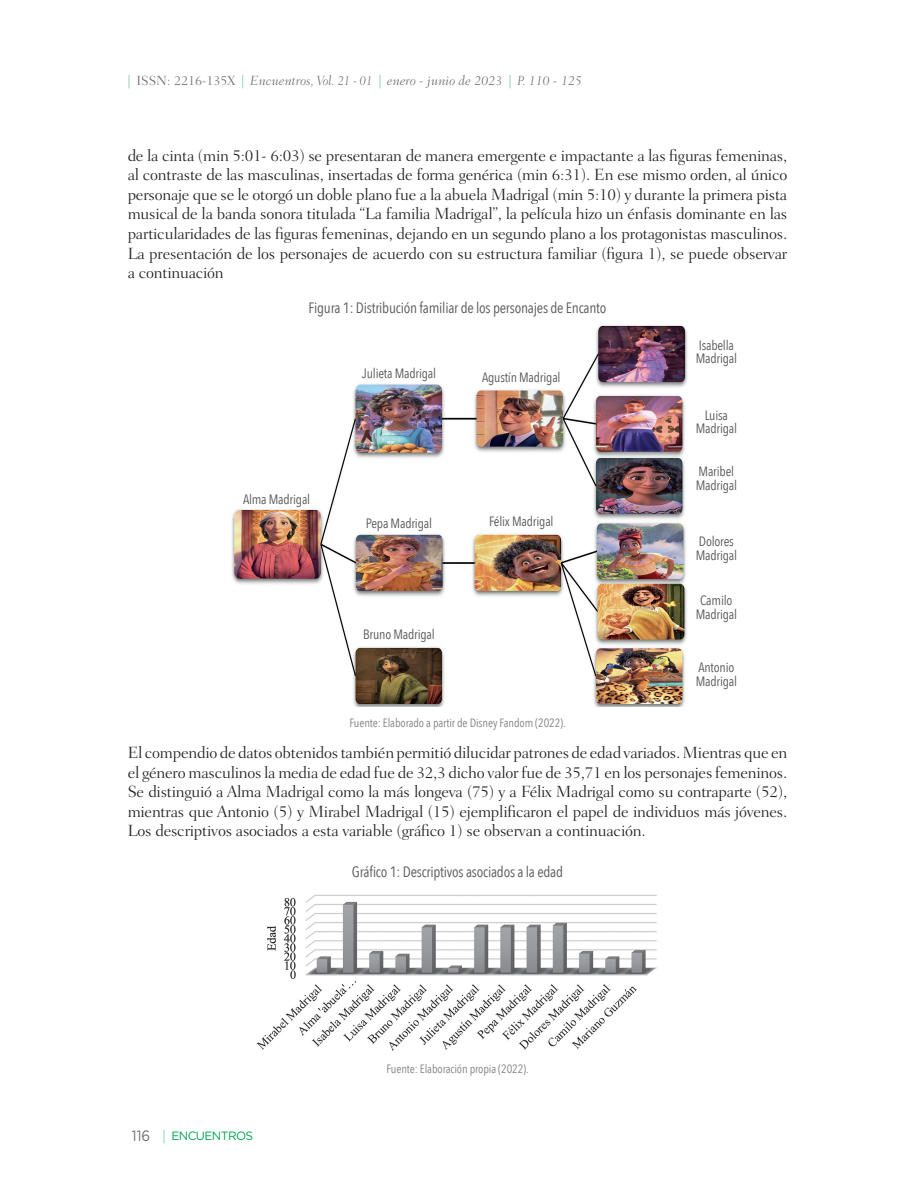
<style>
.page{position:relative;width:915px;height:1191px;background:#fff}
.page>*{position:absolute;margin:0;border:0;box-sizing:border-box;transform-origin:0 0}
.t1{font:300 16.5px/19.5px "Fairfield LT Std";letter-spacing:-.015em;color:#231f20;text-align:justify}
.t2{font:15px "Avenir Next Condensed";letter-spacing:-.015em;color:#57585a}
.t3{font:13.5px/13.5px "Avenir Next Condensed";letter-spacing:-.015em;color:#57585a}
.t4{font:italic 300 13.5px "Fairfield LT Std";color:#6c6d70}
.t5{font:12px "Avenir Next Condensed";letter-spacing:-.01em;color:#808285}
.t6{font:12px "Gotham Rounded";letter-spacing:-.05em;color:#00a54f}
.s1{color:#39b97a}
.s2{font-style:normal}
.s3{font-size:15px;color:#6c6d70}
.s4{font-family:"Fairfield LT Std";font-weight:300;font-style:italic;font-size:13.5px;color:#39b97a}
</style>
<div class="page">
<img style="left:232px;top:325px;width:456px;height:381px">
<img style="left:256px;top:894px;width:401px;height:157px">
<p class="t4" style="left:128px;top:72px;width:455px"><span class="s1">|</span> <span class="s2">ISSN: 2216-135X</span> <span class="s1">|</span> Encuentros, Vol. 21 - 01 <span class="s1">|</span> enero - junio de 2023 <span class="s1">|</span> P. 110 - 125</p>
<p class="t1" style="left:128px;top:146px;width:661px">de la cinta (min 5:01- 6:03) se presentaran de manera emergente e impactante a las figuras femeninas, al contraste de las masculinas, insertadas de forma genérica (min 6:31). En ese mismo orden, al único personaje que se le otorgó un doble plano fue a la abuela Madrigal (min 5:10) y durante la primera pista musical de la banda sonora titulada “La familia Madrigal”, la película hizo un énfasis dominante en las particularidades de las figuras femeninas, dejando en un segundo plano a los protagonistas masculinos.<br>La presentación de los personajes de acuerdo con su estructura familiar (figura 1), se puede observar a continuación</p>
<p class="t2" style="left:308px;top:295px;width:299px">Figura 1: Distribución familiar de los personajes de Encanto</p>
<p class="t3" style="left:362px;top:366px;width:76px">Julieta Madrigal</p>
<p class="t3" style="left:482px;top:370px;width:80px">Agustín Madrigal</p>
<p class="t3" style="left:243px;top:492px;width:69px">Alma Madrigal</p>
<p class="t3" style="left:366px;top:516px;width:68px">Pepa Madrigal</p>
<p class="t3" style="left:363px;top:627px;width:73px">Bruno Madrigal</p>
<p class="t3" style="left:489px;top:514px;width:66px">Félix Madrigal</p>
<p class="t5" style="left:349px;top:712px;width:218px">Fuente: Elaborado a partir de Disney Fandom (2022).</p>
<p class="t3" style="left:695px;top:337px;width:43px">Isabella<br>Madrigal</p>
<p class="t3" style="left:695px;top:407px;width:43px;text-align:center">Luisa<br>Madrigal</p>
<p class="t3" style="left:695px;top:464px;width:43px">Maribel<br>Madrigal</p>
<p class="t3" style="left:695px;top:534px;width:43px">Dolores<br>Madrigal</p>
<p class="t3" style="left:695px;top:593px;width:43px;text-align:center">Camilo<br>Madrigal</p>
<p class="t3" style="left:695px;top:660px;width:43px">Antonio<br>Madrigal</p>
<p class="t1" style="left:128px;top:743px;width:661px">El compendio de datos obtenidos también permitió dilucidar patrones de edad variados. Mientras que en el género masculinos la media de edad fue de 32,3 dicho valor fue de 35,71 en los personajes femeninos.<br>Se distinguió a Alma Madrigal como la más longeva (75) y a Félix Madrigal como su contraparte (52), mientras que Antonio (5) y Mirabel Madrigal (15) ejemplificaron el papel de individuos más jóvenes.<br>Los descriptivos asociados a esta variable (gráfico 1) se observan a continuación.</p>
<p class="t2" style="left:352px;top:859px;width:213px">Gráfico 1: Descriptivos asociados a la edad</p>
<p class="t6" style="left:132px;top:1127px;width:123px"><span class="s3">116</span> <span class="s4">|</span> ENCUENTROS</p>
<p class="t5" style="left:386px;top:1058px;width:144px">Fuente: Elaboración propia (2022).</p>
</div>
